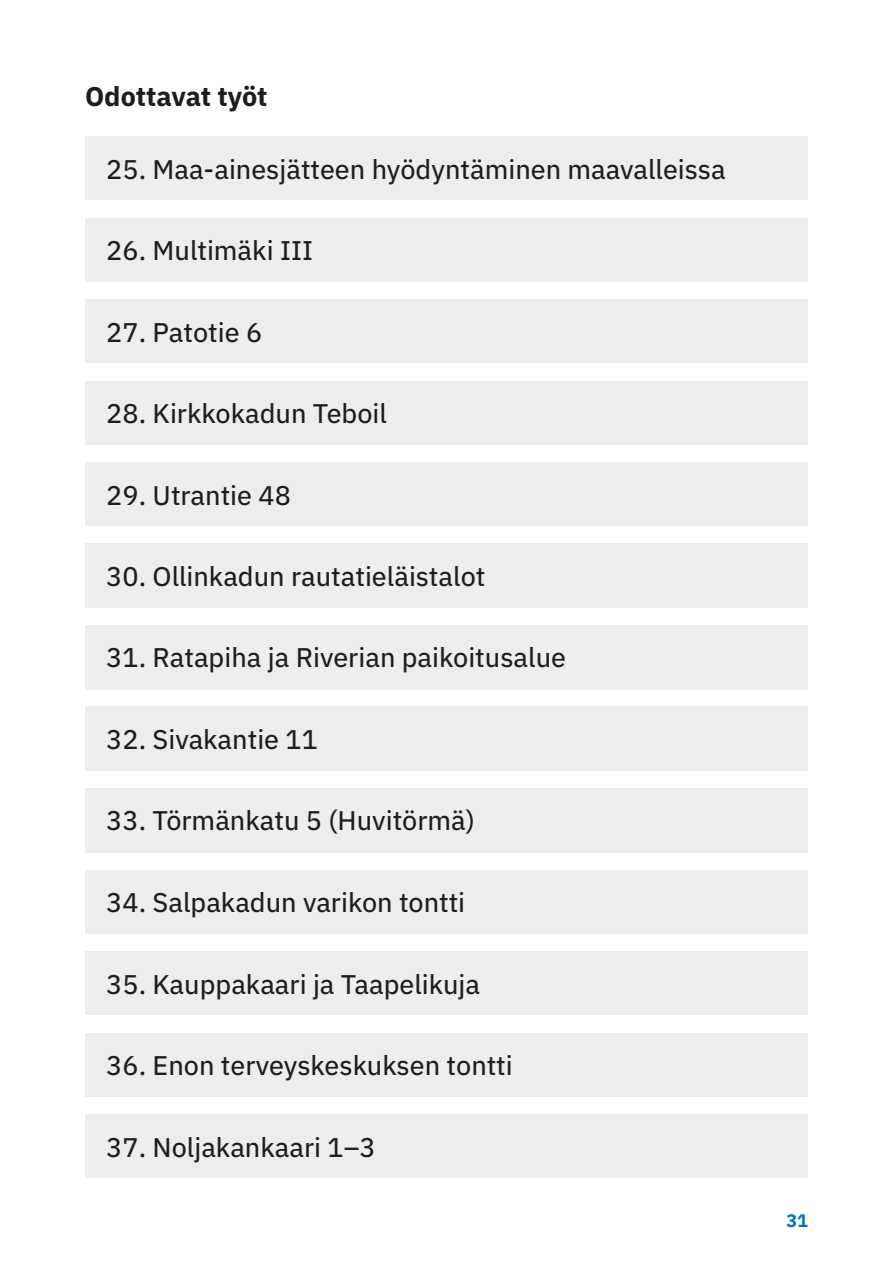
<style>
.page{position:relative;width:893px;height:1263px;background:#fff}
.page>*{position:absolute;margin:0;border:0;box-sizing:border-box;transform-origin:0 0}
.Otsikko_3{font:27px "IBM Plex Sans Text";color:#1d1d1b}
.Otsikko_3_isompi{font:700 27px "IBM Plex Sans";letter-spacing:-.005em;color:#1d1d1b}
.t1{font:700 18px "IBM Plex Sans";color:#0075bf}
</style>
<div class="page">
<div style="left:85px;top:870px;width:723px;height:63px;background:#ededed"></div>
<div style="left:85px;top:951px;width:723px;height:64px;background:#ededed"></div>
<div style="left:85px;top:299px;width:723px;height:64px;background:#ededed"></div>
<div style="left:85px;top:543px;width:723px;height:65px;background:#ededed"></div>
<div style="left:85px;top:706px;width:723px;height:65px;background:#ededed"></div>
<div style="left:85px;top:381px;width:723px;height:63px;background:#ededed"></div>
<div style="left:85px;top:462px;width:723px;height:64px;background:#ededed"></div>
<div style="left:85px;top:625px;width:723px;height:64px;background:#ededed"></div>
<div style="left:85px;top:788px;width:723px;height:64px;background:#ededed"></div>
<div style="left:85px;top:1033px;width:723px;height:63px;background:#ededed"></div>
<div style="left:85px;top:1114px;width:723px;height:64px;background:#ededed"></div>
<div style="left:85px;top:136px;width:723px;height:64px;background:#ededed"></div>
<div style="left:85px;top:218px;width:723px;height:63px;background:#ededed"></div>
<h4 class="Otsikko_3_isompi" style="left:85px;top:75px;width:184px">Odottavat työt</h4>
<h4 class="Otsikko_3" style="left:106px;top:148px;width:621px">25. Maa-ainesjätteen hyödyntäminen maavalleissa</h4>
<h4 class="Otsikko_3" style="left:106px;top:230px;width:208px">26. Multimäki III</h4>
<h4 class="Otsikko_3" style="left:106px;top:311px;width:157px">27. Patotie 6</h4>
<h4 class="Otsikko_3" style="left:106px;top:393px;width:282px">28. Kirkkokadun Teboil</h4>
<h4 class="Otsikko_3" style="left:106px;top:474px;width:186px">29. Utrantie 48</h4>
<h4 class="Otsikko_3" style="left:106px;top:555px;width:381px">30. Ollinkadun rautatieläistalot</h4>
<h4 class="Otsikko_3" style="left:106px;top:637px;width:461px">31. Ratapiha ja Riverian paikoitusalue</h4>
<h4 class="Otsikko_3" style="left:106px;top:718px;width:213px">32. Sivakantie 11</h4>
<h4 class="Otsikko_3" style="left:106px;top:800px;width:370px">33. Törmänkatu 5 (Huvitörmä)</h4>
<h4 class="Otsikko_3" style="left:106px;top:882px;width:360px">34. Salpakadun varikon tontti</h4>
<h4 class="Otsikko_3" style="left:106px;top:963px;width:375px">35. Kauppakaari ja Taapelikuja</h4>
<h4 class="Otsikko_3" style="left:106px;top:1045px;width:408px">36. Enon terveyskeskuksen tontti</h4>
<h4 class="Otsikko_3" style="left:106px;top:1126px;width:271px">37. Noljakankaari 1–3</h4>
<p class="t1" style="left:786px;top:1207px;width:23px">31</p>
</div>
